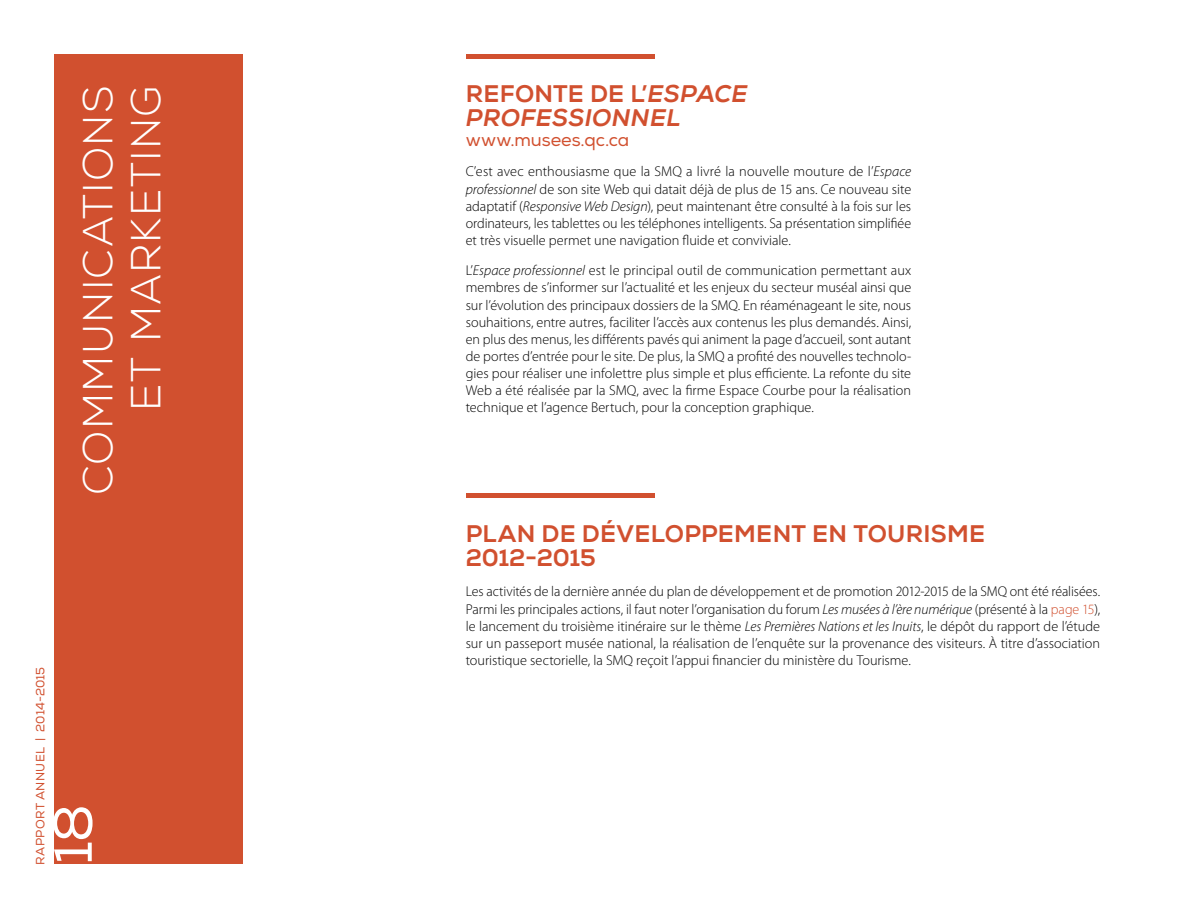
<style>
.page{position:relative;width:1188px;height:918px;background:#fff}
.page>*{position:absolute;margin:0;border:0;box-sizing:border-box;transform-origin:0 0}
.ST_2{font:54px "Nexa";color:#fff}
.t1{font:300 42px/48px "Nexa";letter-spacing:.03em;color:#fff;text-align:right}
.ST_1{font:800 24px/24px "Nexa";letter-spacing:.01em;color:#d1502f}
.ST_1-2{font:italic 800 24px/24px "Nexa";letter-spacing:.015em;color:#d1502f}
.ST_3{font:18px "Nexa";letter-spacing:-.005em;color:#d1502f}
.TXT_Regulier{font:300 14.25px/17.1px "Myriad Pro";color:#000;text-align:justify}
.t2{font:12px "Nexa";letter-spacing:.02em;color:#d1502f}
.s1{font-style:normal}
.s2{font-style:italic}
.s3{color:#d1502f}
</style>
<div class="page">
<div style="left:54px;top:54px;width:189px;height:810px;background:#d1502f"></div>
<div style="left:466px;top:54px;width:189px;height:5px;background:#d1502f"></div>
<div style="left:466px;top:493px;width:189px;height:5px;background:#d1502f"></div>
<p class="t1" style="left:75px;top:495px;width:411px;rotate:-90deg">COMMUNICATIONS<br>ET MARKETING</p>
<p class="t2" style="left:33px;top:865px;width:200px;rotate:-90deg">RAPPORT ANNUEL | 2014-2015</p>
<p class="ST_2" style="left:41px;top:864px;width:61px;rotate:-90deg">18</p>
<p class="ST_1-2" style="left:466px;top:82px;width:283px"><span class="s1">REFONTE DE L’</span>ESPACE<br>PROFESSIONNEL</p>
<p class="ST_3" style="left:466px;top:129px;width:165px">www.musees.qc.ca</p>
<p class="TXT_Regulier" style="left:466px;top:163px;width:447px">C’est avec enthousiasme que la SMQ a livré la nouvelle mouture de l’<span class="s2">Espace professionnel</span> de son site Web qui datait déjà de plus de 15 ans. Ce nouveau site adaptatif (<span class="s2">Responsive Web Design</span>), peut maintenant être consulté à la fois sur les ordinateurs, les tablettes ou les téléphones intelligents. Sa présentation simplifiée et très visuelle permet une navigation fluide et conviviale.</p>
<p class="TXT_Regulier" style="left:466px;top:262px;width:447px">L’<span class="s2">Espace professionnel</span> est le principal outil de communication permettant aux membres de s’informer sur l’actualité et les enjeux du secteur muséal ainsi que sur l’évolution des principaux dossiers de la SMQ. En réaménageant le site, nous souhaitions, entre autres, faciliter l’accès aux contenus les plus demandés. Ainsi, en plus des menus, les différents pavés qui animent la page d’accueil, sont autant de portes d’entrée pour le site. De plus, la SMQ a profité des nouvelles technolo&shy;gies pour réaliser une infolettre plus simple et plus efficiente. La refonte du site Web a été réalisée par la SMQ, avec la firme Espace Courbe pour la réalisation technique et l’agence Bertuch, pour la conception graphique.</p>
<p class="ST_1" style="left:466px;top:522px;width:521px">PLAN DE DÉVELOPPEMENT EN TOURISME<br>2012-2015</p>
<p class="TXT_Regulier" style="left:466px;top:583px;width:636px">Les activités de la dernière année du plan de développement et de promotion 2012-2015 de la SMQ ont été réalisées.<br>Parmi les principales actions, il faut noter l’organisation du forum <span class="s2">Les musées à l’ère numérique</span> (présenté à la <span class="s3">page 15</span>), le lancement du troisième itinéraire sur le thème <span class="s2">Les Premières Nations et les Inuits</span>, le dépôt du rapport de l’étude sur un passeport musée national, la réalisation de l’enquête sur la provenance des visiteurs. À titre d’association touristique sectorielle, la SMQ reçoit l’appui financier du ministère du Tourisme.</p>
</div>
